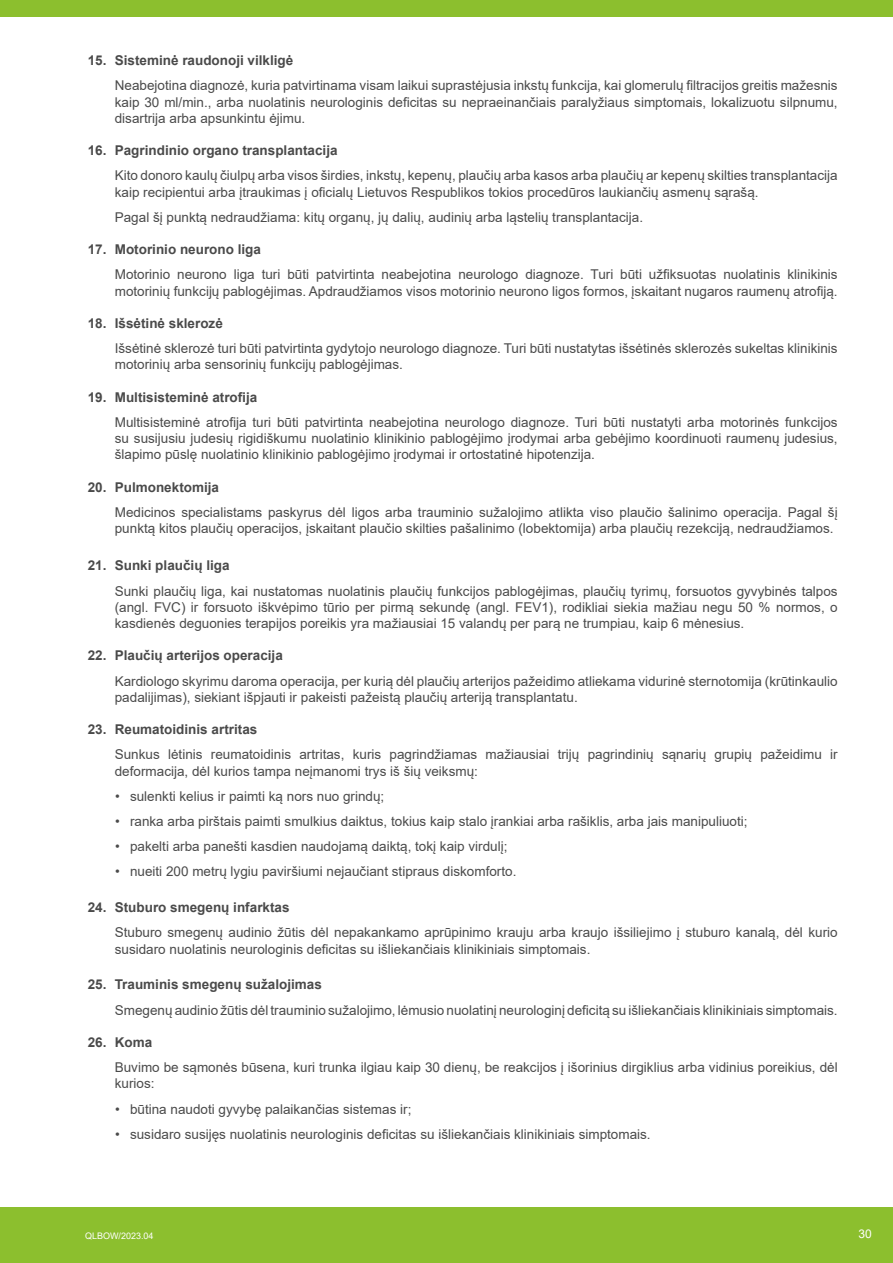
<style>
.page{position:relative;width:893px;height:1263px;background:#fff}
.page>*{position:absolute;margin:0;border:0;box-sizing:border-box;transform-origin:0 0}
.t1{font:13.5px/16.2px "Arial";color:#4a4a4a}
.t2{font:700 13.5px "Arial";color:#4a4a4a}
.t3{font:12px "Arial";color:#fff}
.t4{font:9px "Arial";color:#fff}
</style>
<div class="page">
<div style="left:0;top:1208px;width:893px;height:55px;background:#8cbf2e"></div>
<div style="left:0;top:0;width:893px;height:17px;background:#8cbf2e"></div>
<p class="t2" style="left:88px;top:51px;width:207px">15. Sisteminė raudonoji vilkligė</p>
<p class="t1" style="left:115px;top:77px;width:724px;text-align:justify">Neabejotina diagnozė, kuria patvirtinama visam laikui suprastėjusia inkstų funkcija, kai glomerulų filtracijos greitis mažesnis kaip 30 ml/min., arba nuolatinis neurologinis deficitas su nepraeinančiais paralyžiaus simptomais, lokalizuotu silpnumu, disartrija arba apsunkintu ėjimu.</p>
<p class="t2" style="left:88px;top:141px;width:251px">16. Pagrindinio organo transplantacija</p>
<p class="t1" style="left:115px;top:167px;width:724px">Kito donoro kaulų čiulpų arba visos širdies, inkstų, kepenų, plaučių arba kasos arba plaučių ar kepenų skilties transplantacija kaip recipientui arba įtraukimas į oficialų Lietuvos Respublikos tokios procedūros laukiančių asmenų sąrašą.</p>
<p class="t1" style="left:115px;top:209px;width:530px">Pagal šį punktą nedraudžiama: kitų organų, jų dalių, audinių arba ląstelių transplantacija.</p>
<p class="t2" style="left:88px;top:240px;width:175px">17. Motorinio neurono liga</p>
<p class="t1" style="left:115px;top:266px;width:724px">Motorinio neurono liga turi būti patvirtinta neabejotina neurologo diagnoze. Turi būti užfiksuotas nuolatinis klinikinis motorinių funkcijų pablogėjimas. Apdraudžiamos visos motorinio neurono ligos formos, įskaitant nugaros raumenų atrofiją.</p>
<p class="t2" style="left:88px;top:314px;width:137px">18. Išsėtinė sklerozė</p>
<p class="t1" style="left:115px;top:340px;width:724px">Išsėtinė sklerozė turi būti patvirtinta gydytojo neurologo diagnoze. Turi būti nustatytas išsėtinės sklerozės sukeltas klinikinis motorinių arba sensorinių funkcijų pablogėjimas.</p>
<p class="t2" style="left:88px;top:387px;width:171px">19. Multisisteminė atrofija</p>
<p class="t1" style="left:115px;top:414px;width:724px;text-align:justify">Multisisteminė atrofija turi būti patvirtinta neabejotina neurologo diagnoze. Turi būti nustatyti arba motorinės funkcijos su susijusiu judesių rigidiškumu nuolatinio klinikinio pablogėjimo įrodymai arba gebėjimo koordinuoti raumenų judesius, šlapimo pūslę nuolatinio klinikinio pablogėjimo įrodymai ir ortostatinė hipotenzija.</p>
<p class="t2" style="left:88px;top:477px;width:133px">20. Pulmonektomija</p>
<p class="t1" style="left:115px;top:504px;width:724px">Medicinos specialistams paskyrus dėl ligos arba trauminio sužalojimo atlikta viso plaučio šalinimo operacija. Pagal šį punktą kitos plaučių operacijos, įskaitant plaučio skilties pašalinimo (lobektomija) arba plaučių rezekciją, nedraudžiamos.</p>
<p class="t2" style="left:88px;top:556px;width:143px">21. Sunki plaučių liga</p>
<p class="t1" style="left:115px;top:583px;width:724px;text-align:justify">Sunki plaučių liga, kai nustatomas nuolatinis plaučių funkcijos pablogėjimas, plaučių tyrimų, forsuotos gyvybinės talpos (angl. FVC) ir forsuoto iškvėpimo tūrio per pirmą sekundę (angl. FEV1), rodikliai siekia mažiau negu 50 % normos, o kasdienės deguonies terapijos poreikis yra mažiausiai 15 valandų per parą ne trumpiau, kaip 6 mėnesius.</p>
<p class="t2" style="left:88px;top:646px;width:197px">22. Plaučių arterijos operacija</p>
<p class="t1" style="left:115px;top:673px;width:724px">Kardiologo skyrimu daroma operacija, per kurią dėl plaučių arterijos pažeidimo atliekama vidurinė sternotomija (krūtinkaulio padalijimas), siekiant išpjauti ir pakeisti pažeistą plaučių arteriją transplantatu.</p>
<p class="t2" style="left:88px;top:720px;width:171px">23. Reumatoidinis artritas</p>
<p class="t1" style="left:115px;top:746px;width:724px">Sunkus lėtinis reumatoidinis artritas, kuris pagrindžiamas mažiausiai trijų pagrindinių sąnarių grupių pažeidimu ir deformacija, dėl kurios tampa neįmanomi trys iš šių veiksmų:</p>
<p class="t1" style="left:115px;top:788px;width:271px">• sulenkti kelius ir paimti ką nors nuo grindų;</p>
<p class="t1" style="left:115px;top:813px;width:634px">• ranka arba pirštais paimti smulkius daiktus, tokius kaip stalo įrankiai arba rašiklis, arba jais manipuliuoti;</p>
<p class="t1" style="left:115px;top:838px;width:394px">• pakelti arba panešti kasdien naudojamą daiktą, tokį kaip virdulį;</p>
<p class="t1" style="left:115px;top:863px;width:403px">• nueiti 200 metrų lygiu paviršiumi nejaučiant stipraus diskomforto.</p>
<p class="t2" style="left:88px;top:898px;width:203px">24. Stuburo smegenų infarktas</p>
<p class="t1" style="left:115px;top:924px;width:724px">Stuburo smegenų audinio žūtis dėl nepakankamo aprūpinimo krauju arba kraujo išsiliejimo į stuburo kanalą, dėl kurio susidaro nuolatinis neurologinis deficitas su išliekančiais klinikiniais simptomais.</p>
<p class="t2" style="left:88px;top:975px;width:236px">25. Trauminis smegenų sužalojimas</p>
<p class="t1" style="left:115px;top:1001px;width:724px">Smegenų audinio žūtis dėl trauminio sužalojimo, lėmusio nuolatinį neurologinį deficitą su išliekančiais klinikiniais simptomais.</p>
<p class="t2" style="left:88px;top:1033px;width:66px">26. Koma</p>
<p class="t1" style="left:115px;top:1059px;width:724px">Buvimo be sąmonės būsena, kuri trunka ilgiau kaip 30 dienų, be reakcijos į išorinius dirgiklius arba vidinius poreikius, dėl kurios:</p>
<p class="t1" style="left:115px;top:1100px;width:298px">• būtina naudoti gyvybę palaikančias sistemas ir;</p>
<p class="t1" style="left:115px;top:1126px;width:537px">• susidaro susijęs nuolatinis neurologinis deficitas su išliekančiais klinikiniais simptomais.</p>
<p class="t4" style="left:85px;top:1229px;width:70px">QLBOW/2023.04</p>
<p class="t3" style="left:858px;top:1225px;width:15px">30</p>
</div>
